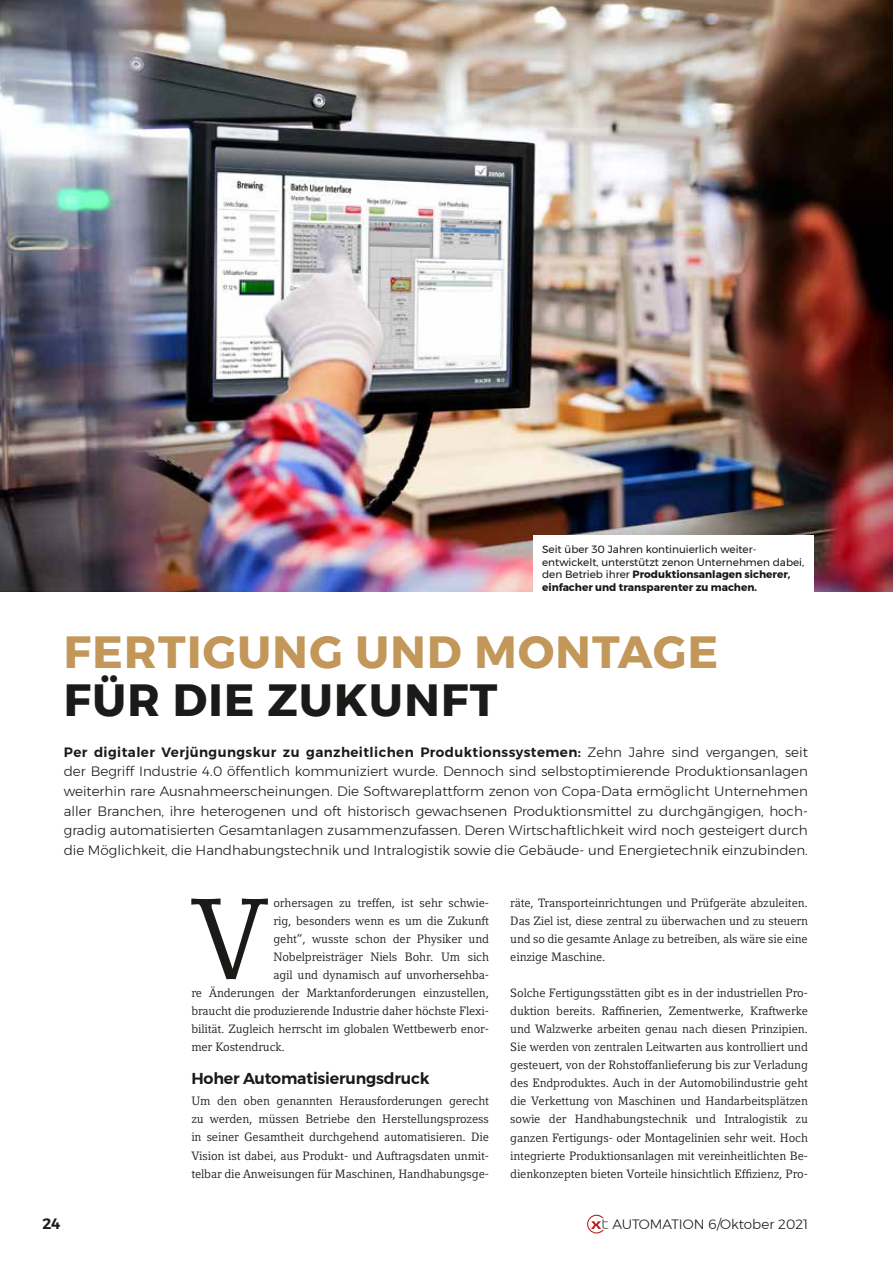
<style>
.page{position:relative;width:893px;height:1263px;background:#fff}
.page>*{position:absolute;margin:0;border:0;box-sizing:border-box;transform-origin:0 0}
.t1{font:114.45px "Compatil Letter LT Pro";color:#1a1a18}
.t2{font:700 45px "Montserrat";letter-spacing:.03em;color:#c29759}
.t3{font:700 45px "Montserrat";letter-spacing:.03em;color:#1a1a18}
.t4{font:600 15.75px "Montserrat";letter-spacing:-.01em;color:#1a1a18}
.t5{font:600 15px "Montserrat";color:#1a1a18}
.t6{font:300 13.5px/19.5px "Montserrat";color:#1a1a18;text-align:justify}
.t7{font:12px/18px "Compatil Letter LT Pro";letter-spacing:-.01em;color:#1a1a18;text-align:justify}
.t8{font:10.5px/12.6px "Montserrat";color:#1a1a18}
.s1{font-weight:700}
.s2{font-weight:600}
</style>
<div class="page">
<svg style="left:587px;top:1215px;width:22px;height:18px"></svg>
<img style="left:0;top:0;width:893px;height:591px">
<div style="left:534px;top:535px;width:280px;height:65px;background:#fff"></div>
<p class="t8" style="left:542px;top:543px;width:264px">Seit über 30 Jahren kontinuierlich weiter&shy;entwickelt, unterstützt zenon Unternehmen dabei, den Betrieb ihrer <span class="s1">Produktionsanlagen sicherer, einfacher und transparenter zu machen.</span></p>
<h2 class="t2" style="left:64px;top:616px;width:656px">FERTIGUNG UND MONTAGE</h2>
<h2 class="t3" style="left:64px;top:664px;width:435px">FÜR DIE ZUKUNFT</h2>
<p class="t6" style="left:64px;top:742px;width:746px"><span class="s2">Per digitaler Verjüngungskur zu ganzheitlichen Produktionssystemen:</span> Zehn Jahre sind vergangen, seit der Begriff Industrie 4.0 öffentlich kommuniziert wurde. Dennoch sind selbstoptimierende Produktionsanlagen weiterhin rare Ausnahmeerscheinungen. Die Softwareplattform zenon von Copa-Data ermöglicht Unternehmen aller Branchen, ihre heterogenen und oft historisch gewachsenen Produktionsmittel zu durchgängigen, hoch&shy;gradig automatisierten Gesamtanlagen zusammenzufassen. Deren Wirtschaftlichkeit wird noch gesteigert durch die Möglichkeit, die Handhabungstechnik und Intralogistik sowie die Gebäude- und Energietechnik einzubinden.</p>
<h1 class="t1" style="left:192px;top:873px;width:77px">V</h1>
<p class="t7" style="left:273px;top:894px;width:217px">orhersagen zu treffen, ist sehr schwie-</p>
<p class="t7" style="left:273px;top:912px;width:217px">rig, besonders wenn es um die Zukunft</p>
<p class="t7" style="left:273px;top:930px;width:217px">geht“, wusste schon der Physiker und</p>
<p class="t7" style="left:273px;top:948px;width:217px">Nobelpreisträger Niels Bohr. Um sich</p>
<p class="t7" style="left:273px;top:966px;width:217px">agil und dynamisch auf unvorhersehba-</p>
<p class="t7" style="left:191px;top:984px;width:299px">re Änderungen der Marktanforderungen einzustellen,</p>
<p class="t7" style="left:191px;top:1002px;width:299px">braucht die produzierende Industrie daher höchste Flexi-</p>
<p class="t7" style="left:191px;top:1020px;width:299px">bilität. Zugleich herrscht im globalen Wettbewerb enor-</p>
<p class="t7" style="left:191px;top:1038px;width:95px">mer Kostendruck.</p>
<h3 class="t4" style="left:191px;top:1066px;width:240px">Hoher Automatisierungsdruck</h3>
<p class="t7" style="left:191px;top:1092px;width:299px">Um den oben genannten Herausforderungen gerecht zu werden, müssen Betriebe den Herstellungsprozess in seiner Gesamtheit durchgehend automatisieren. Die Vision ist dabei, aus Produkt- und Auftragsdaten unmit&shy;telbar die Anweisungen für Maschinen, Handhabungsge-</p>
<p class="t7" style="left:510px;top:894px;width:299px">räte, Transporteinrichtungen und Prüfgeräte abzuleiten.<br>Das Ziel ist, diese zentral zu überwachen und zu steuern und so die gesamte Anlage zu betreiben, als wäre sie eine einzige Maschine.</p>
<p class="t7" style="left:510px;top:984px;width:299px">Solche Fertigungsstätten gibt es in der industriellen Pro&shy;duktion bereits. Raffinerien, Zementwerke, Kraftwerke und Walzwerke arbeiten genau nach diesen Prinzipien.<br>Sie werden von zentralen Leitwarten aus kontrolliert und gesteuert, von der Rohstoffanlieferung bis zur Verladung des Endproduktes. Auch in der Automobilindustrie geht die Verkettung von Maschinen und Handarbeitsplätzen sowie der Handhabungstechnik und Intralogistik zu ganzen Fertigungs- oder Montagelinien sehr weit. Hoch integrierte Produktionsanlagen mit vereinheitlichten Be&shy;dienkonzepten bieten Vorteile hinsichtlich Effizienz, Pro-</p>
<p class="t5" style="left:43px;top:1212px;width:19px">24</p>
<p class="t6" style="left:612px;top:1214px;width:197px">AUTOMATION 6/Oktober 2021</p>
</div>
